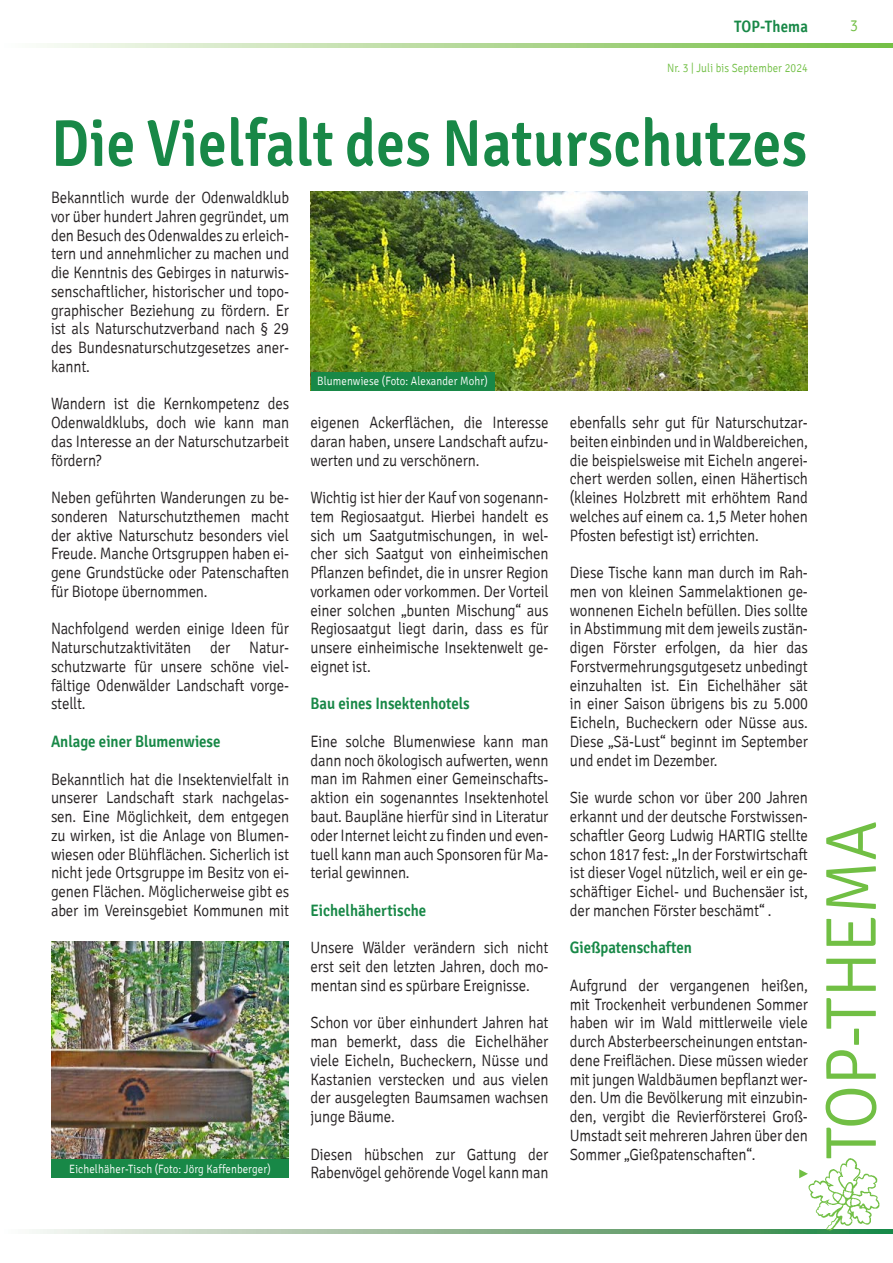
<style>
.page{position:relative;width:893px;height:1263px;background:#fff}
.page>*{position:absolute;margin:0;border:0;box-sizing:border-box;transform-origin:0 0}
.t1{font:300 72px "Signika";letter-spacing:-.01em;color:#71bf44;scale:.95 1}
.t2{font:600 66px "Signika";letter-spacing:.01em;color:#188847;scale:.87 1}
.t3{font:300 16.5px/18.8px "Signika";letter-spacing:-.01em;color:#231f20;text-align:justify;scale:.9 1}
.t4{font:600 16.5px "Signika";color:#188847;scale:.9 1}
.t5{font:300 16.5px "Signika";color:#71bf44;scale:.9 1}
.t6{font:300 12px "Signika";letter-spacing:.01em;color:#fff;scale:.9 1}
.t7{font:300 12px "Signika";letter-spacing:.01em;color:#71bf44;scale:.9 1}
</style>
<div class="page">
<svg style="left:36px;top:1229px;width:857px;height:4px"></svg>
<img style="left:807px;top:1158px;width:74px;height:75px">
<svg style="left:43px;top:44px;width:850px;height:4px"></svg>
<svg style="left:799px;top:1169px;width:9px;height:9px"></svg>
<img style="left:310px;top:191px;width:498px;height:200px">
<img style="left:51px;top:941px;width:238px;height:218px">
<div style="left:51px;top:1159px;width:238px;height:19px;background:#188847"></div>
<div style="left:311px;top:372px;width:183px;height:19px;background:#188847"></div>
<p class="t4" style="left:734px;top:17px;width:84px">TOP-Thema</p>
<p class="t5" style="left:850px;top:17px;width:10px">3</p>
<p class="t7" style="left:667px;top:61px;width:158px">Nr. 3 | Juli bis September 2024</p>
<h2 class="t2" style="left:51px;top:105px;width:870px">Die Vielfalt des Naturschutzes</h2>
<p class="t3" style="left:51px;top:189px;width:266px">Bekanntlich wurde der Odenwaldklub vor über hundert Jahren gegründet, um den Besuch des Odenwaldes zu erleich&shy;tern und annehmlicher zu machen und die Kenntnis des Gebirges in naturwis&shy;senschaftlicher, historischer und topo&shy;graphischer Beziehung zu fördern. Er ist als Naturschutzverband nach § 29 des Bundesnaturschutzgesetzes aner&shy;kannt.</p>
<p class="t3" style="left:51px;top:395px;width:266px">Wandern ist die Kernkompetenz des Odenwaldklubs, doch wie kann man das Interesse an der Naturschutzarbeit fördern?</p>
<p class="t3" style="left:51px;top:489px;width:266px">Neben geführten Wanderungen zu be&shy;sonderen Naturschutzthemen macht der aktive Naturschutz besonders viel Freude. Manche Ortsgruppen haben ei&shy;gene Grundstücke oder Patenschaften für Biotope übernommen.</p>
<p class="t3" style="left:51px;top:620px;width:266px">Nachfolgend werden einige Ideen für Naturschutzaktivitäten der Natur&shy;schutzwarte für unsere schöne viel&shy;fältige Odenwälder Landschaft vorge&shy;stellt.</p>
<p class="t4" style="left:51px;top:732px;width:190px">Anlage einer Blumenwiese</p>
<p class="t3" style="left:51px;top:770px;width:266px">Bekanntlich hat die Insektenvielfalt in unserer Landschaft stark nachgelas&shy;sen. Eine Möglichkeit, dem entgegen zu wirken, ist die Anlage von Blumen&shy;wiesen oder Blühflächen. Sicherlich ist nicht jede Ortsgruppe im Besitz von ei&shy;genen Flächen. Möglicherweise gibt es aber im Vereinsgebiet Kommunen mit</p>
<p class="t6" style="left:69px;top:1162px;width:225px">Eichelhäher-Tisch (Foto: Jörg Kaffenberger)</p>
<p class="t6" style="left:317px;top:375px;width:191px">Blumenwiese (Foto: Alexander Mohr)</p>
<p class="t3" style="left:310px;top:414px;width:266px">eigenen Ackerflächen, die Interesse daran haben, unsere Landschaft aufzu&shy;werten und zu verschönern.</p>
<p class="t3" style="left:310px;top:489px;width:266px">Wichtig ist hier der Kauf von sogenann&shy;tem Regiosaatgut. Hierbei handelt es sich um Saatgutmischungen, in wel&shy;cher sich Saatgut von einheimischen Pflanzen befindet, die in unsrer Region vorkamen oder vorkommen. Der Vorteil einer solchen „bunten Mischung“ aus Regiosaatgut liegt darin, dass es für unsere einheimische Insektenwelt ge&shy;eignet ist.</p>
<p class="t4" style="left:310px;top:694px;width:179px">Bau eines Insektenhotels</p>
<p class="t3" style="left:310px;top:732px;width:266px">Eine solche Blumenwiese kann man dann noch ökologisch aufwerten, wenn man im Rahmen einer Gemeinschafts&shy;aktion ein sogenanntes Insektenhotel baut. Baupläne hierfür sind in Literatur oder Internet leicht zu finden und even&shy;tuell kann man auch Sponsoren für Ma&shy;terial gewinnen.</p>
<p class="t4" style="left:310px;top:900px;width:130px">Eichelhähertische</p>
<p class="t3" style="left:310px;top:939px;width:266px">Unsere Wälder verändern sich nicht erst seit den letzten Jahren, doch mo&shy;mentan sind es spürbare Ereignisse.</p>
<p class="t3" style="left:310px;top:1014px;width:266px">Schon vor über einhundert Jahren hat man bemerkt, dass die Eichelhäher viele Eicheln, Bucheckern, Nüsse und Kastanien verstecken und aus vielen der ausgelegten Baumsamen wachsen junge Bäume.</p>
<p class="t3" style="left:310px;top:1145px;width:266px">Diesen hübschen zur Gattung der<br>Rabenvögel gehörende Vogel kann man</p>
<p class="t3" style="left:570px;top:414px;width:266px">ebenfalls sehr gut für Naturschutzar&shy;beiten einbinden und in Waldbereichen, die beispielsweise mit Eicheln angerei&shy;chert werden sollen, einen Hähertisch (kleines Holzbrett mit erhöhtem Rand welches auf einem ca. 1,5 Meter hohen Pfosten befestigt ist) errichten.</p>
<p class="t3" style="left:570px;top:564px;width:266px">Diese Tische kann man durch im Rah&shy;men von kleinen Sammelaktionen ge&shy;wonnenen Eicheln befüllen. Dies sollte in Abstimmung mit dem jeweils zustän&shy;digen Förster erfolgen, da hier das Forstvermehrungsgutgesetz unbedingt einzuhalten ist. Ein Eichelhäher sät in einer Saison übrigens bis zu 5.000<br>Eicheln, Bucheckern oder Nüsse aus.<br>Diese „Sä-Lust“ beginnt im September und endet im Dezember.</p>
<p class="t3" style="left:570px;top:789px;width:266px">Sie wurde schon vor über 200 Jahren erkannt und der deutsche Forstwissen&shy;schaftler Georg Ludwig HARTIG stellte schon 1817 fest: „In der Forstwirtschaft ist dieser Vogel nützlich, weil er ein ge&shy;schäftiger Eichel- und Buchensäer ist, der manchen Förster beschämt“ .</p>
<p class="t4" style="left:570px;top:938px;width:137px">Gießpatenschaften</p>
<p class="t3" style="left:570px;top:976px;width:266px">Aufgrund der vergangenen heißen, mit Trockenheit verbundenen Sommer haben wir im Wald mittlerweile viele durch Absterbeerscheinungen entstan&shy;dene Freiflächen. Diese müssen wieder mit jungen Waldbäumen bepflanzt wer&shy;den. Um die Bevölkerung mit einzubin&shy;den, vergibt die Revierförsterei Groß-Umstadt seit mehreren Jahren über den Sommer „Gießpatenschaften“.</p>
<h1 class="t1" style="left:812px;top:1159px;width:358px;rotate:-90deg">TOP-THEMA</h1>
</div>
